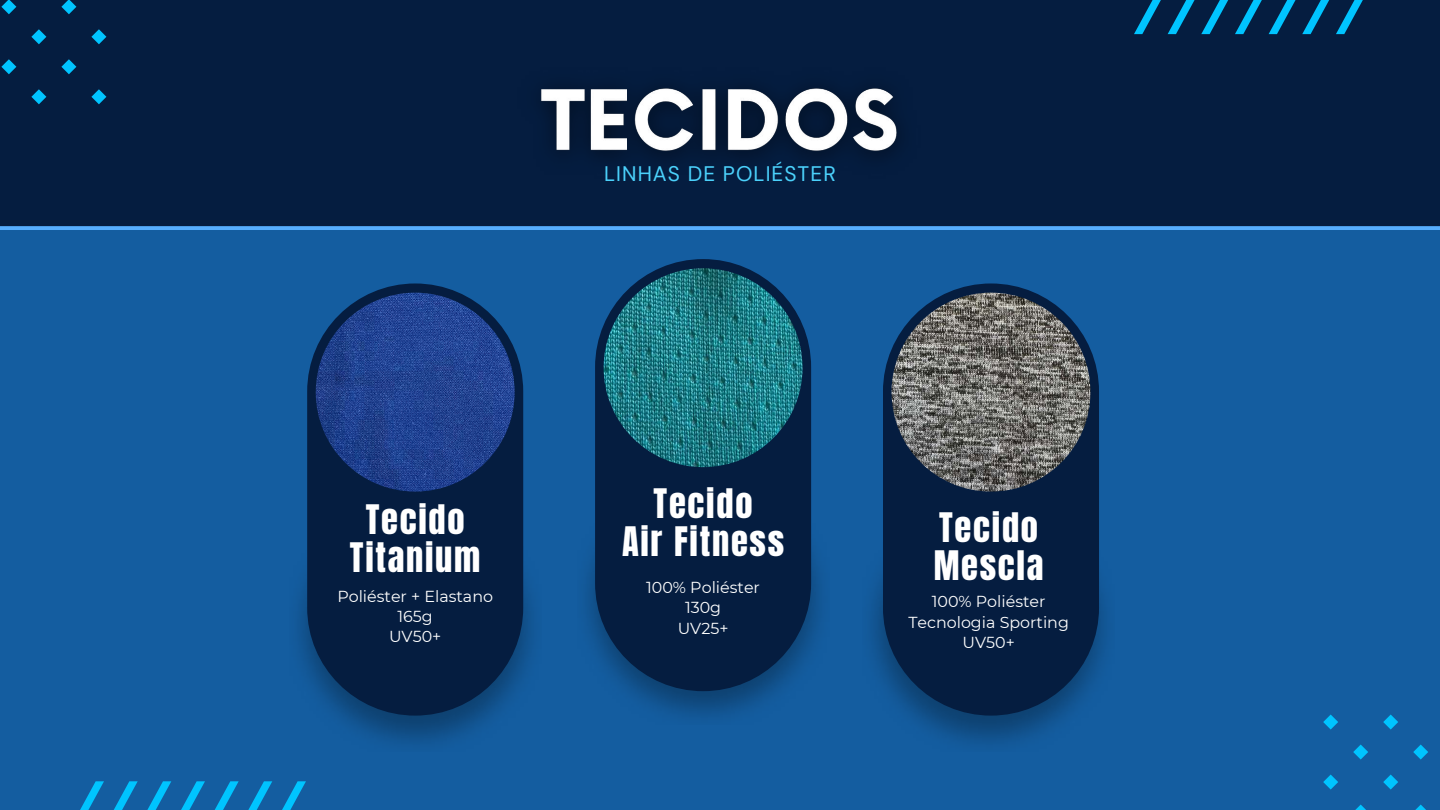
<style>
.page{position:relative;width:1440px;height:810px;background:#145da0}
.page>*{position:absolute;margin:0;border:0;box-sizing:border-box;transform-origin:0 0}
.t1{font:34.6px/38px "Anton";letter-spacing:.05em;color:#fff;text-align:center}
.t2{font:21px "DM Sans";letter-spacing:.05em;color:#4bd1fb}
.t3{font:15.9px/20.3px "Montserrat";color:#fff;text-align:center}
</style>
<div class="page">
<div style="left:0;top:0;width:1440px;height:229px;background:#051d40"></div>
<img style="left:510px;top:59px;width:419px;height:127px">
<img style="left:298px;top:500px;width:235px;height:244px">
<div style="left:307px;top:283px;width:216px;height:433px;background:#051d40;border-radius:108px"></div>
<img style="left:316px;top:293px;width:199px;height:199px;border-radius:50%">
<img style="left:586px;top:472px;width:235px;height:245px">
<div style="left:595px;top:259px;width:216px;height:432px;background:#051d40;border-radius:108px"></div>
<img style="left:604px;top:268px;width:199px;height:199px;border-radius:50%">
<img style="left:871px;top:576px;width:235px;height:168px">
<div style="left:883px;top:283px;width:216px;height:433px;background:#051d40;border-radius:108px"></div>
<img style="left:892px;top:293px;width:198px;height:199px;border-radius:50%">
<svg style="left:1323px;top:715px;width:15px;height:15px"></svg>
<svg style="left:1323px;top:775px;width:15px;height:15px"></svg>
<svg style="left:1353px;top:745px;width:15px;height:15px"></svg>
<svg style="left:1355px;top:805px;width:11px;height:5px"></svg>
<svg style="left:1383px;top:715px;width:15px;height:15px"></svg>
<svg style="left:1383px;top:775px;width:15px;height:15px"></svg>
<svg style="left:1413px;top:745px;width:15px;height:15px"></svg>
<svg style="left:1415px;top:805px;width:11px;height:5px"></svg>
<svg style="left:1px;top:0;width:15px;height:14px"></svg>
<svg style="left:1px;top:59px;width:15px;height:15px"></svg>
<svg style="left:31px;top:29px;width:15px;height:15px"></svg>
<svg style="left:31px;top:89px;width:15px;height:15px"></svg>
<svg style="left:61px;top:0;width:15px;height:14px"></svg>
<svg style="left:61px;top:59px;width:15px;height:15px"></svg>
<svg style="left:91px;top:29px;width:15px;height:15px"></svg>
<svg style="left:91px;top:89px;width:15px;height:15px"></svg>
<svg style="left:1134px;top:0;width:235px;height:34px;background:#03466f"></svg>
<svg style="left:80px;top:781px;width:226px;height:29px"></svg>
<h2 class="t2" style="left:604px;top:160px;width:233px">LINHAS DE POLIÉSTER</h2>
<h1 class="t1" style="left:622px;top:485px;width:164px">Tecido<br>Air Fitness</h1>
<h1 class="t1" style="left:350px;top:501px;width:132px">Tecido<br>Titanium</h1>
<p class="t3" style="left:337px;top:586px;width:157px">Poliéster + Elastano<br>165g<br>UV50+</p>
<p class="t3" style="left:646px;top:577px;width:115px">100% Poliéster<br>130g<br>UV25+</p>
<h1 class="t1" style="left:934px;top:509px;width:111px;text-align:left">Tecido<br>Mescla</h1>
<p class="t3" style="left:908px;top:591px;width:162px">100% Poliéster<br>Tecnologia Sporting<br>UV50+</p>
</div>
